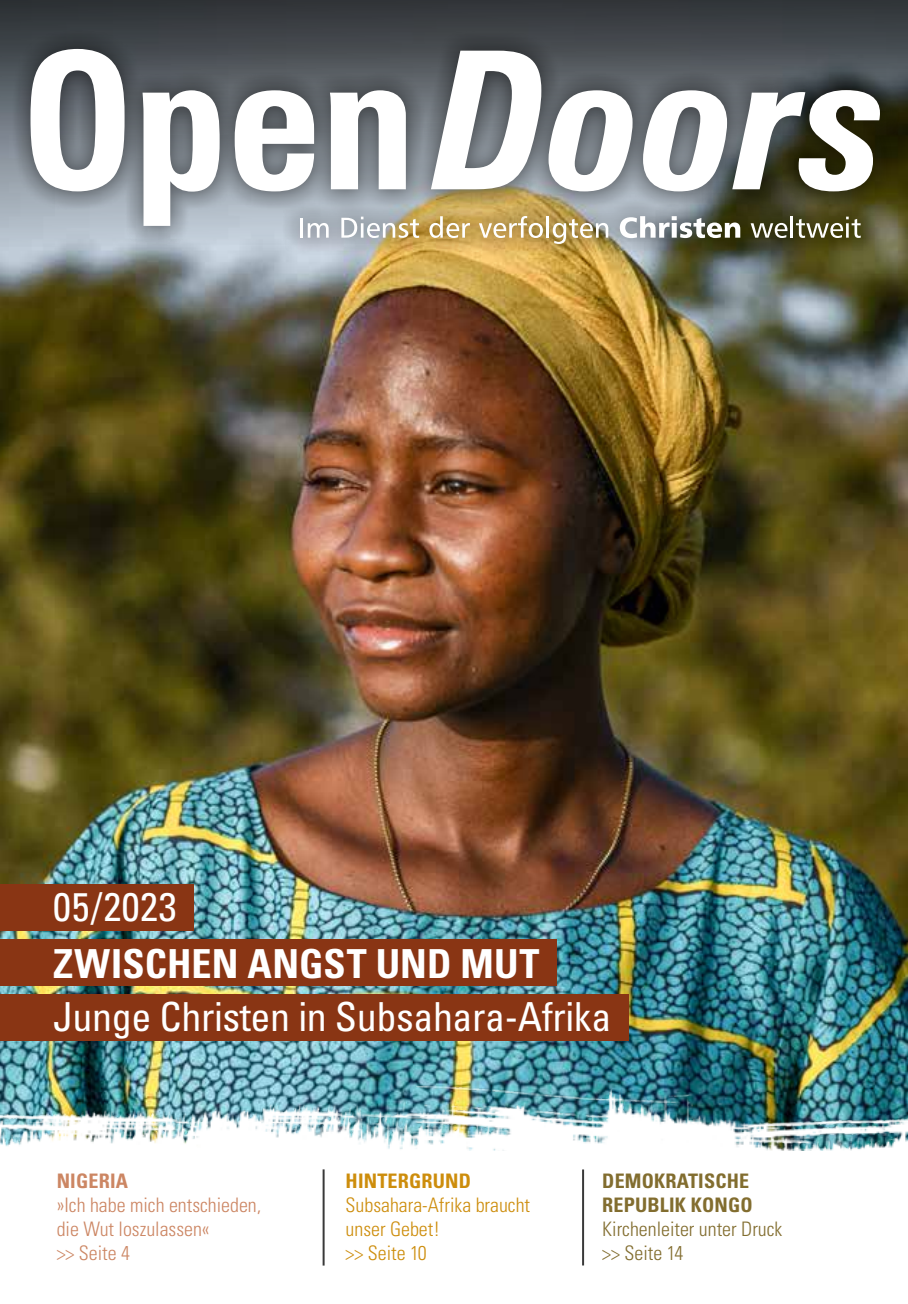
<style>
.page{position:relative;width:908px;height:1304px;background:#fff}
.page>*{position:absolute;margin:0;border:0;box-sizing:border-box;transform-origin:0 0}
.t1{font:condensed 40px "Univers LT Std";letter-spacing:-.01em;color:#fff}
.t2{font:700 condensed 40px "Univers LT Std";letter-spacing:.005em;color:#fff}
.t3{font:300 condensed 20px/24px "Univers LT Std";color:#cc8663}
.t4{font:300 condensed 20px/24px "Univers LT Std";color:#cd8d0c}
.t5{font:300 condensed 20px/24px "Univers LT Std";color:#826d2f}
.t6{font:700 condensed 20px/24px "Univers LT Std";letter-spacing:.01em;color:#826d2f}
.t7{font:700 condensed 20px "Univers LT Std";letter-spacing:.01em;color:#cd8d0c}
.t8{font:700 condensed 20px "Univers LT Std";letter-spacing:.01em;color:#cc8663}
</style>
<div class="page">
<img style="left:0;top:249px;width:907px;height:834px">
<svg style="left:0;top:0;width:907px;height:249px;background:#3a3e3f"></svg>
<img style="left:0;top:1083px;width:907px;height:68px">
<svg style="left:12px;top:30px;width:886px;height:232px;background:#73756f"></svg>
<hr style="left:300px;top:218px;width:3px;height:20px;background:#fff">
<svg style="left:307px;top:223px;width:21px;height:15px"></svg>
<svg style="left:341px;top:217px;width:78px;height:21px"></svg>
<svg style="left:429px;top:216px;width:41px;height:22px"></svg>
<svg style="left:478px;top:216px;width:64px;height:22px"></svg>
<hr style="left:546px;top:216px;width:3px;height:22px;background:#fff">
<svg style="left:552px;top:219px;width:56px;height:25px"></svg>
<svg style="left:619px;top:216px;width:121px;height:22px"></svg>
<svg style="left:750px;top:223px;width:37px;height:15px"></svg>
<hr style="left:790px;top:216px;width:2px;height:22px;background:#fff">
<svg style="left:795px;top:217px;width:65px;height:21px"></svg>
<svg style="left:30px;top:49px;width:94px;height:142px"></svg>
<svg style="left:142px;top:90px;width:77px;height:136px"></svg>
<svg style="left:234px;top:90px;width:80px;height:101px"></svg>
<svg style="left:330px;top:90px;width:75px;height:99px"></svg>
<svg style="left:430px;top:51px;width:111px;height:138px"></svg>
<svg style="left:548px;top:90px;width:84px;height:101px"></svg>
<svg style="left:642px;top:90px;width:84px;height:101px"></svg>
<svg style="left:732px;top:90px;width:147px;height:101px"></svg>
<hr style="left:582px;top:1169px;width:2px;height:96px;background:#000">
<hr style="left:322px;top:1169px;width:2px;height:97px;background:#000">
<div style="left:0;top:884px;width:193px;height:47px;background:#893514"></div>
<div style="left:0;top:939px;width:556px;height:47px;background:#893514"></div>
<div style="left:0;top:994px;width:628px;height:47px;background:#893514"></div>
<h1 class="t1" style="left:53px;top:882px;width:125px">05/2023</h1>
<h1 class="t2" style="left:53px;top:939px;width:487px">ZWISCHEN ANGST UND MUT</h1>
<h1 class="t1" style="left:53px;top:992px;width:559px">Junge Christen in Subsahara-Afrika</h1>
<p class="t8" style="left:57px;top:1169px;width:73px">NIGERIA</p>
<p class="t3" style="left:57px;top:1193px;width:206px">»Ich habe mich entschieden, die Wut loszulassen«<br>&gt;&gt; Seite 4</p>
<p class="t7" style="left:345px;top:1169px;width:127px">HINTERGRUND</p>
<p class="t4" style="left:345px;top:1193px;width:186px">Subsahara-Afrika braucht unser Gebet!<br>&gt;&gt; Seite 10</p>
<p class="t6" style="left:602px;top:1169px;width:152px">DEMOKRATISCHE<br>REPUBLIK KONGO</p>
<p class="t5" style="left:602px;top:1217px;width:181px">Kirchenleiter unter Druck &gt;&gt; Seite 14</p>
</div>
